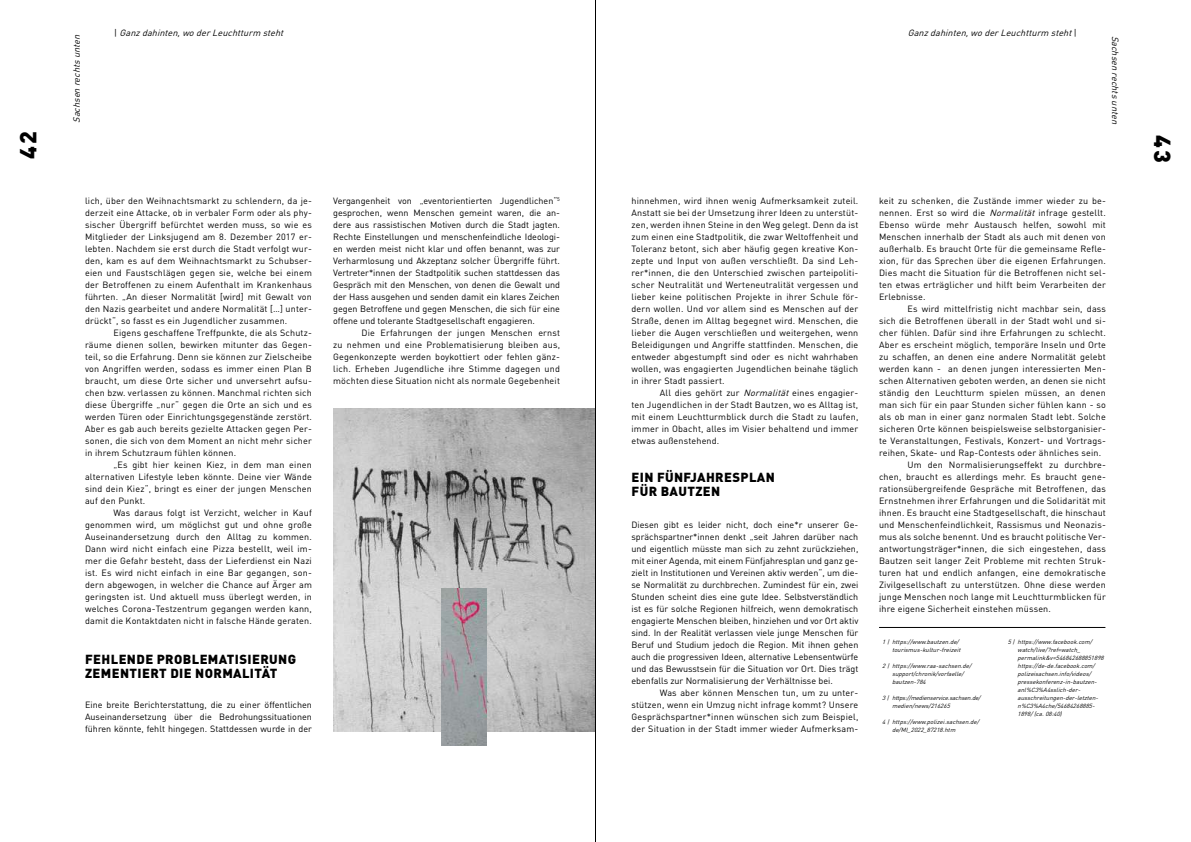
<style>
.page{position:relative;width:1191px;height:842px;background:#fff}
.page>*{position:absolute;margin:0;border:0;box-sizing:border-box;transform-origin:0 0}
.t1{font:900 23px "DIN Pro";color:#000}
.t2{font:900 13px/14px "DIN Pro";letter-spacing:.03em;color:#000}
.t3{font:9px/12px "DIN Pro";letter-spacing:.02em;color:#000;text-align:justify}
.t4{font:italic 9px "DIN Pro";color:#000}
.t5{font:italic 6px/8px "DIN Pro";color:#000}
.s1{font-style:normal}
.s2{font-style:italic}
.s3{color:#fff}
</style>
<div class="page">
<hr style="left:879px;top:627px;width:226px;height:1px;background:#000">
<img style="left:333px;top:408px;width:262px;height:323px">
<img style="left:441px;top:588px;width:45px;height:158px">
<hr style="left:595px;top:0;width:1px;height:842px;background:#000">
<p class="t4" style="left:70px;top:123px;width:93px;rotate:-90deg">Sachsenrechtsunten</p>
<p class="t4" style="left:114px;top:27px;width:173px"><span class="s1">|</span> Ganzdahinten,woderLeuchtturm steht</p>
<p class="t4" style="left:908px;top:27px;width:170px">Ganzdahinten,woderLeuchtturm steht<span class="s1">|</span></p>
<p class="t4" style="left:1121px;top:36px;width:93px;rotate:90deg">Sachsenrechtsunten</p>
<h1 class="t1" style="left:13px;top:159px;width:29px;rotate:-90deg">42</h1>
<h1 class="t1" style="left:1178px;top:135px;width:29px;rotate:90deg">43</h1>
<p class="t3" style="left:333px;top:194px;width:228px">Vergangenheit von „eventorientierten Jugendlichen“<sup>5 </sup>gesprochen, wenn Menschen gemeint waren, die an&shy;dere aus rassistischen Motiven durch die Stadt jagten.<br>Rechte Einstellungen und menschenfeindliche Ideologi&shy;en werden meist nicht klar und offen benannt, was zur Verharmlosung und Akzeptanz solcher Übergriffe führt.<br>Vertreter*innen der Stadtpolitik suchen stattdessen das Gespräch mit den Menschen, von denen die Gewalt und der Hass ausgehen und senden damit ein klares Zeichen gegen Betroffene und gegen Menschen, die sich für eine offene und tolerante Stadtgesellschaft engagieren.</p>
<p class="t3" style="left:333px;top:326px;width:228px;text-indent:28px">Die Erfahrungen der jungen Menschen ernst zu nehmen und eine Problematisierung bleiben aus, Gegenkonzepte werden boykottiert oder fehlen gänz&shy;lich. Erheben Jugendliche ihre Stimme dagegen und möchten diese Situation nicht als normale Gegebenheit</p>
<p class="t3" style="left:85px;top:194px;width:228px">lich, über den Weihnachtsmarkt zu schlendern, da je&shy;derzeit eine Attacke, ob in verbaler Form oder als phy&shy;sischer Übergriff befürchtet werden muss, so wie es Mitglieder der Linksjugend am 8. Dezember 2017 er&shy;lebten. Nachdem sie erst durch die Stadt verfolgt wur&shy;den, kam es auf dem Weihnachtsmarkt zu Schubser&shy;eien und Faustschlägen gegen sie, welche bei einem der Betroffenen zu einem Aufenthalt im Krankenhaus führten. „An dieser Normalität [wird] mit Gewalt von den Nazis gearbeitet und andere Normalität […] unter&shy;drückt“, so fasst es ein Jugendlicher zusammen.</p>
<p class="t3" style="left:85px;top:326px;width:228px;text-indent:28px">Eigens geschaffene Treffpunkte, die als Schutz&shy;räume dienen sollen, bewirken mitunter das Gegen&shy;teil, so die Erfahrung. Denn sie können zur Zielscheibe von Angriffen werden, sodass es immer einen Plan B braucht, um diese Orte sicher und unversehrt aufsu&shy;chen bzw. verlassen zu können. Manchmal richten sich diese Übergriffe „nur“ gegen die Orte an sich und es werden Türen oder Einrichtungsgegenstände zerstört.<br>Aber es gab auch bereits gezielte Attacken gegen Per&shy;sonen, die sich von dem Moment an nicht mehr sicher in ihrem Schutzraum fühlen können.</p>
<p class="t3" style="left:85px;top:458px;width:228px;text-indent:28px">„Es gibt hier keinen Kiez, in dem man einen alternativen Lifestyle leben könnte. Deine vier Wände sind dein Kiez“, bringt es einer der jungen Menschen auf den Punkt.</p>
<p class="t3" style="left:85px;top:506px;width:228px;text-indent:28px">Was daraus folgt ist Verzicht, welcher in Kauf genommen wird, um möglichst gut und ohne große Auseinandersetzung durch den Alltag zu kommen.<br>Dann wird nicht einfach eine Pizza bestellt, weil im&shy;mer die Gefahr besteht, dass der Lieferdienst ein Nazi ist. Es wird nicht einfach in eine Bar gegangen, son&shy;dern abgewogen, in welcher die Chance auf Ärger am geringsten ist. Und aktuell muss überlegt werden, in welches Corona-Testzentrum gegangen werden kann, damit die Kontaktdaten nicht in falsche Hände geraten.</p>
<h2 class="t2" style="left:85px;top:652px;width:212px">FEHLENDE PROBLEMATISIERUNG<br>ZEMENTIERT DIE NORMALITÄT</h2>
<p class="t3" style="left:85px;top:698px;width:228px">Eine breite Berichterstattung, die zu einer öffentlichen Auseinandersetzung über die Bedrohungssituationen führen könnte, fehlt hingegen. Stattdessen wurde in der</p>
<p class="t3" style="left:631px;top:194px;width:228px">hinnehmen, wird ihnen wenig Aufmerksamkeit zuteil.<br>Anstatt sie bei der Umsetzung ihrer Ideen zu unterstüt&shy;zen, werden ihnen Steine in den Weg gelegt. Denn da ist zum einen eine Stadtpolitik, die zwar Weltoffenheit und Toleranz betont, sich aber häufig gegen kreative Kon&shy;zepte und Input von außen verschließt. Da sind Leh&shy;rer*innen, die den Unterschied zwischen parteipoliti&shy;scher Neutralität und Werteneutralität vergessen und lieber keine politischen Projekte in ihrer Schule för&shy;dern wollen. Und vor allem sind es Menschen auf der Straße, denen im Alltag begegnet wird. Menschen, die lieber die Augen verschließen und weitergehen, wenn Beleidigungen und Angriffe stattfinden. Menschen, die entweder abgestumpft sind oder es nicht wahrhaben wollen, was engagierten Jugendlichen beinahe täglich in ihrer Stadt passiert.</p>
<p class="t3" style="left:631px;top:386px;width:228px;text-indent:28px">All dies gehört zur <span class="s2">Normalität</span> eines engagier&shy;ten Jugendlichen in der Stadt Bautzen, wo es Alltag ist, mit einem Leuchtturmblick durch die Stadt zu laufen, immer in Obacht, alles im Visier behaltend und immer etwas außenstehend.</p>
<h2 class="t2" style="left:631px;top:470px;width:145px">EIN FÜNFJAHRESPLAN<br>FÜR BAUTZEN</h2>
<p class="t3" style="left:631px;top:518px;width:228px">Diesen gibt es leider nicht, doch eine*r unserer Ge&shy;sprächspartner*innen denkt „seit Jahren darüber nach und eigentlich müsste man sich zu zehnt zurückziehen, mit einer Agenda, mit einem Fünfjahresplan und ganz ge&shy;zielt in Institutionen und Vereinen aktiv werden“, um die&shy;se Normalität zu durchbrechen. Zumindest für ein, zwei Stunden scheint dies eine gute Idee. Selbstverständlich ist es für solche Regionen hilfreich, wenn demokratisch engagierte Menschen bleiben, hinziehen und vor Ort aktiv sind. In der Realität verlassen viele junge Menschen für Beruf und Studium jedoch die Region. Mit ihnen gehen auch die progressiven Ideen, alternative Lebensentwürfe und das Bewusstsein für die Situation vor Ort. Dies trägt ebenfalls zur Normalisierung der Verhältnisse bei.</p>
<p class="t3" style="left:631px;top:686px;width:228px;text-indent:28px">Was aber können Menschen tun, um zu unter&shy;stützen, wenn ein Umzug nicht infrage kommt? Unsere Gesprächspartner*innen wünschen sich zum Beispiel, der Situation in der Stadt immer wieder Aufmerksam-</p>
<p class="t3" style="left:879px;top:194px;width:228px">keit zu schenken, die Zustände immer wieder zu be&shy;nennen. Erst so wird die <span class="s2">Normalität</span> infrage gestellt.<br>Ebenso würde mehr Austausch helfen, sowohl mit Menschen innerhalb der Stadt als auch mit denen von außerhalb. Es braucht Orte für die gemeinsame Refle&shy;xion, für das Sprechen über die eigenen Erfahrungen.<br>Dies macht die Situation für die Betroffenen nicht sel&shy;ten etwas erträglicher und hilft beim Verarbeiten der Erlebnisse.</p>
<p class="t3" style="left:907px;top:302px;width:200px">Es wird mittelfristig nicht machbar sein, dass</p>
<p class="t3" style="left:879px;top:314px;width:228px">sich die Betroffenen überall in der Stadt wohl und si-</p>
<p class="t3" style="left:879px;top:326px;width:228px">cher fühlen. Dafür sind ihre Erfahrungen zu schlecht.</p>
<p class="t3" style="left:879px;top:338px;width:228px">Aber es erscheint möglich, temporäre Inseln und Orte</p>
<p class="t3" style="left:879px;top:350px;width:228px">zu schaffen, an denen eine andere Normalität gelebt</p>
<p class="t3" style="left:879px;top:362px;width:228px">werden kann - an denen jungen interessierten Men-</p>
<p class="t3" style="left:879px;top:374px;width:228px">schen Alternativen geboten werden, an denen sie nicht</p>
<p class="t3" style="left:879px;top:386px;width:228px">ständig den Leuchtturm spielen müssen, an denen</p>
<p class="t3" style="left:879px;top:398px;width:228px">man sich für ein paar Stunden sicher fühlen kann - so</p>
<p class="t3" style="left:879px;top:410px;width:228px">als ob man in einer ganz normalen Stadt lebt. Solche</p>
<p class="t3" style="left:879px;top:422px;width:228px">sicheren Orte können beispielsweise selbstorganisier-</p>
<p class="t3" style="left:879px;top:434px;width:228px">te Veranstaltungen, Festivals, Konzert- und Vortrags-</p>
<p class="t3" style="left:879px;top:446px;width:223px">reihen, Skate- und Rap-Contests oder ähnliches sein.</p>
<p class="t3" style="left:907px;top:458px;width:200px">Um den Normalisierungseffekt zu durchbre-</p>
<p class="t3" style="left:879px;top:470px;width:228px">chen, braucht es allerdings mehr. Es braucht gene-</p>
<p class="t3" style="left:879px;top:482px;width:228px">rationsübergreifende Gespräche mit Betroffenen, das</p>
<p class="t3" style="left:879px;top:494px;width:228px">Ernstnehmen ihrer Erfahrungen und die Solidarität mit</p>
<p class="t3" style="left:879px;top:506px;width:228px">ihnen. Es braucht eine Stadtgesellschaft, die hinschaut</p>
<p class="t3" style="left:879px;top:518px;width:228px">und Menschenfeindlichkeit, Rassismus und Neonazis-</p>
<p class="t3" style="left:879px;top:530px;width:228px">mus als solche benennt. Und es braucht politische Ver-</p>
<p class="t3" style="left:879px;top:542px;width:228px">antwortungsträger*innen, die sich eingestehen, dass</p>
<p class="t3" style="left:879px;top:554px;width:228px">Bautzen seit langer Zeit Probleme mit rechten Struk-</p>
<p class="t3" style="left:879px;top:566px;width:228px">turen hat und endlich anfangen, eine demokratische</p>
<p class="t3" style="left:879px;top:578px;width:228px">Zivilgesellschaft zu unterstützen. Ohne diese werden</p>
<p class="t3" style="left:879px;top:590px;width:228px">junge Menschen noch lange mit Leuchtturmblicken für</p>
<p class="t3" style="left:879px;top:602px;width:173px">ihre eigene Sicherheit einstehen müssen.</p>
<p class="t5" style="left:1017px;top:638px;width:90px;text-indent:-13px"><span class="s3">0</span>5| https://www.facebook.com/ watch/live/?ref=watch_ permalink&amp;v=546842688851898 https://de-de.facebook.com/ polizeisachsen.info/videos/ pressekonferenz-in-bautzen&shy;anl%C3%A4sslich-der&shy;ausschreitungen-der-letzten&shy;n%C3%A4che/54684268885-<br>1898/(ca.08:40)</p>
<p class="t5" style="left:879px;top:638px;width:85px;text-align:right"><span class="s3">0</span>1| https://www.bautzen.de/ tourismus-kultur-freizeit</p>
<p class="t5" style="left:892px;top:662px;width:83px;text-indent:-13px"><span class="s3">0</span>2| https://www.raa-sachsen.de/ support/chronik/vorfaelle/ bautzen-784</p>
<p class="t5" style="left:892px;top:694px;width:92px;text-indent:-13px"><span class="s3">0</span>3| https://medienservice.sachsen.de/ medien/news/216265</p>
<p class="t5" style="left:892px;top:718px;width:90px;text-indent:-13px"><span class="s3">0</span>4| https://www.polizei.sachsen.de/ de/MI_2022_87218.htm</p>
</div>
